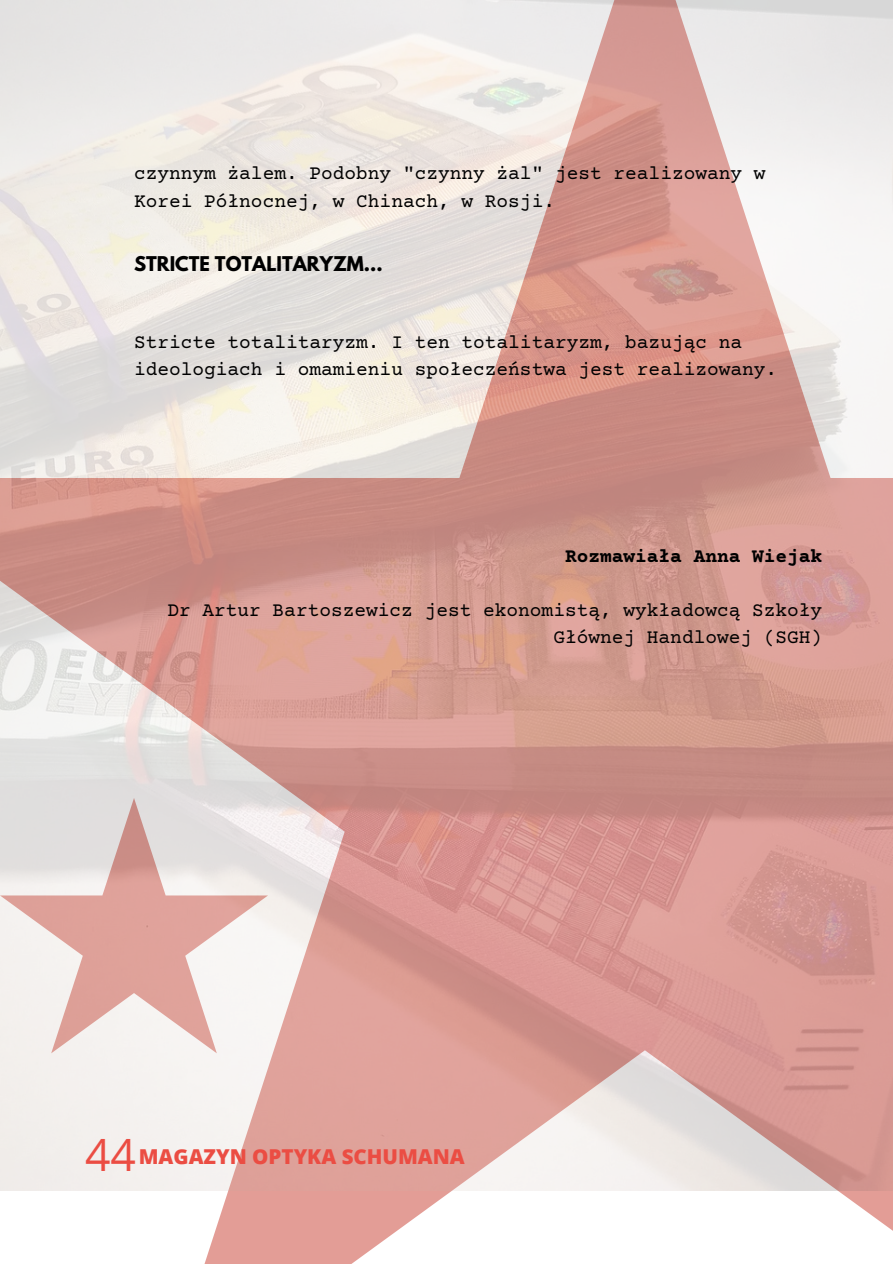
<style>
.page{position:relative;width:893px;height:1264px;background:#fff}
.page>*{position:absolute;margin:0;border:0;box-sizing:border-box;transform-origin:0 0}
.t1{font:44.55px "Open Sans";color:#eb4d43}
.t2{font:800 20.55px "Open Sans";color:#eb4d43}
.t3{font:19.5px/27px "Courier Prime";color:#000}
.t4{font:700 19.5px "Courier Prime";color:#000}
.t5{font:700 18px "League Spartan";color:#000}
</style>
<div class="page">
<svg style="left:0;top:1190px;width:892px;height:73px"></svg>
<img style="left:0;top:0;width:892px;height:1190px">
<p class="t3" style="left:134px;top:162px;width:633px">czynnym żalem. Podobny "czynny żal" jest realizowany w<br>Korei Północnej, w Chinach, w Rosji.</p>
<h3 class="t5" style="left:134px;top:255px;width:250px">STRICTE TOTALITARYZM...</h3>
<h2 class="t3" style="left:134px;top:330px;width:644px">Stricte totalitaryzm. I ten totalitaryzm, bazując na ideologiach i omamieniu społeczeństwa jest realizowany.</h2>
<h3 class="t4" style="left:565px;top:547px;width:259px">Rozmawiała Anna Wiejak</h3>
<p class="t3" style="left:167px;top:598px;width:656px;text-align:right">Dr Artur Bartoszewicz jest ekonomistą, wykładowcą Szkoły<br>Głównej Handlowej (SGH)</p>
<p class="t1" style="left:85px;top:1123px;width:52px">44</p>
<h3 class="t2" style="left:139px;top:1142px;width:327px">MAGAZYN OPTYKA SCHUMANA</h3>
</div>
